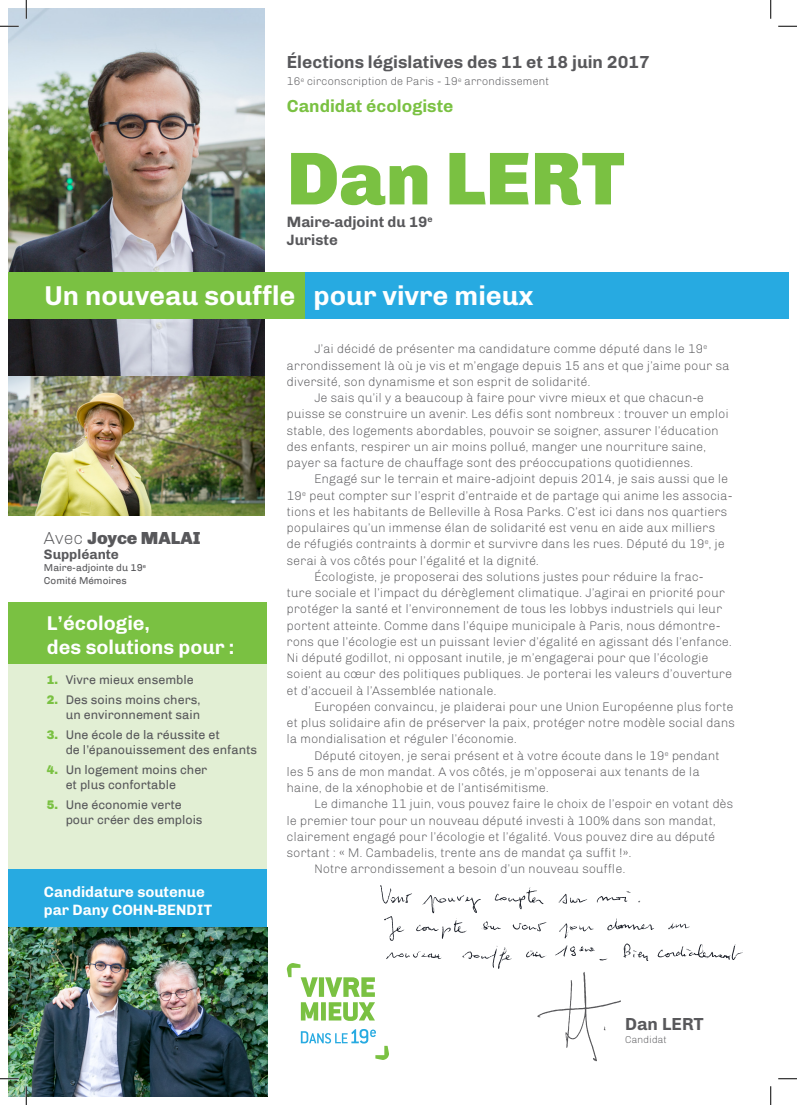
<style>
.page{position:relative;width:797px;height:1105px;background:#fff}
.page>*{position:absolute;margin:0;border:0;box-sizing:border-box;transform-origin:0 0}
.t1{font:900 75px "Chivo";color:#7ac142}
.t2{font:700 27.25px "Chivo";color:#fff}
.t3{font:700 20px/24px "Chivo";color:#fff}
.t4{font:700 17.5px "Chivo";color:#58585b}
.t5{font:700 17.5px "Chivo";color:#7ac142}
.t6{font:900 17.5px "Chivo";color:#58585b}
.t7{font:700 15px/18px "Chivo";color:#fff}
.t8{font:700 15px "Chivo";color:#58585b}
.t9{font:700 13.75px "Chivo";color:#58585b}
.t10{font:300 12.5px/16.2px "Chivo";color:#58585b}
.t11{font:12.5px/15px "Chivo";color:#58585b}
.t12{font:300 11.25px "Chivo";color:#58585b}
.t13{font:10px "Chivo";color:#58585b}
.t14{font:300 10px "Chivo";color:#58585b}
.s1{font-weight:300}
.s2{font-weight:900;color:#7ac142}
</style>
<div class="page">
<div style="left:9px;top:664px;width:258px;height:205px;background:#e2efd4"></div>
<img style="left:9px;top:9px;width:255px;height:507px">
<div style="left:9px;top:869px;width:258px;height:59px;background:#27aae1"></div>
<img style="left:9px;top:928px;width:258px;height:168px">
<div style="left:192px;top:272px;width:596px;height:47px;background:#27aae1"></div>
<div style="left:9px;top:272px;width:296px;height:47px;background:#7ac142"></div>
<div style="left:9px;top:602px;width:258px;height:62px;background:#7ac142"></div>
<svg style="left:287px;top:885px;width:455px;height:176px"></svg>
<svg style="left:0;top:25px;width:19px;height:2px"></svg>
<svg style="left:778px;top:25px;width:19px;height:2px"></svg>
<svg style="left:0;top:1078px;width:19px;height:1px"></svg>
<svg style="left:778px;top:1078px;width:19px;height:1px"></svg>
<svg style="left:25px;top:0;width:2px;height:19px"></svg>
<svg style="left:25px;top:1086px;width:2px;height:19px"></svg>
<svg style="left:770px;top:0;width:1px;height:19px"></svg>
<svg style="left:770px;top:1086px;width:1px;height:19px"></svg>
<p class="t4" style="left:287px;top:52px;width:364px">Élections législatives des 11 et 18 juin 2017</p>
<p class="t12" style="left:287px;top:75px;width:264px">16<sup>e</sup> circonscription de Paris - 19<sup>e</sup> arrondissement</p>
<p class="t5" style="left:287px;top:95px;width:168px">Candidat écologiste</p>
<p class="t1" style="left:287px;top:134px;width:340px">Dan LERT</p>
<p class="t8" style="left:287px;top:213px;width:147px">Maire-adjoint du 19<sup>e</sup></p>
<p class="t8" style="left:287px;top:231px;width:53px">Juriste</p>
<p class="t2" style="left:45px;top:280px;width:490px">Un nouveau souffle pour vivre mieux</p>
<p class="t6" style="left:44px;top:527px;width:158px"><span class="s1">Avec</span> Joyce MALAI</p>
<p class="t9" style="left:44px;top:546px;width:76px">Suppléante</p>
<p class="t13" style="left:44px;top:562px;width:104px">Maire-adjointe du 19<sup>e</sup></p>
<p class="t13" style="left:44px;top:575px;width:84px">Comité Mémoires</p>
<p class="t3" style="left:47px;top:611px;width:189px">L’écologie,<br>des solutions pour :</p>
<p class="t11" style="left:47px;top:672px;width:148px"><span class="s2">1.</span> Vivre mieux ensemble</p>
<p class="t11" style="left:47px;top:692px;width:155px;text-align:right"><span class="s2">2.</span> Des soins moins chers, un environnement sain</p>
<p class="t11" style="left:66px;top:727px;width:193px;text-indent:-19px"><span class="s2">3.</span> Une école de la réussite et<br>de l’épanouissement des enfants</p>
<p class="t11" style="left:66px;top:762px;width:143px;text-indent:-19px"><span class="s2">4.</span> Un logement moins cher et plus confortable</p>
<p class="t11" style="left:66px;top:797px;width:138px;text-indent:-19px"><span class="s2">5.</span> Une économie verte pour créer des emplois</p>
<p class="t7" style="left:44px;top:882px;width:170px">Candidature soutenue par Dany COHN-BENDIT</p>
<p class="t10" style="left:287px;top:341px;width:444px;text-indent:27px">J’ai décidé de présenter ma candidature comme député dans le 19<sup>e </sup>arrondissement là où je vis et m’engage depuis 15 ans et que j’aime pour sa diversité, son dynamisme et son esprit de solidarité.</p>
<p class="t10" style="left:287px;top:390px;width:443px;text-indent:28px">Je sais qu’il y a beaucoup à faire pour vivre mieux et que chacun-e puisse se construire un avenir. Les défis sont nombreux : trouver un emploi stable, des logements abordables, pouvoir se soigner, assurer l’éducation des enfants, respirer un air moins pollué, manger une nourriture saine, payer sa facture de chauffage sont des préoccupations quotidiennes.</p>
<p class="t10" style="left:287px;top:471px;width:447px;text-indent:28px">Engagé sur le terrain et maire-adjoint depuis 2014, je sais aussi que le 19<sup>e</sup> peut compter sur l’esprit d’entraide et de partage qui anime les associa&shy;tions et les habitants de Belleville à Rosa Parks. C’est ici dans nos quartiers populaires qu’un immense élan de solidarité est venu en aide aux milliers de réfugiés contraints à dormir et survivre dans les rues. Député du 19<sup>e</sup>, je serai à vos côtés pour l’égalité et la dignité.</p>
<p class="t10" style="left:287px;top:569px;width:447px;text-indent:28px">Écologiste, je proposerai des solutions justes pour réduire la frac-<br>ture sociale et l’impact du dérèglement climatique. J’agirai en priorité pour protéger la santé et l’environnement de tous les lobbys industriels qui leur portent atteinte. Comme dans l’équipe municipale à Paris, nous démontre&shy;rons que l’écologie est un puissant levier d’égalité en agissant dés l’enfance.</p>
<p class="t10" style="left:287px;top:650px;width:447px">Ni député godillot, ni opposant inutile, je m’engagerai pour que l’écologie soient au cœur des politiques publiques. Je porterai les valeurs d’ouverture et d’accueil à l’Assemblée nationale.</p>
<p class="t10" style="left:287px;top:699px;width:450px;text-align:justify;text-indent:28px">Européen convaincu, je plaiderai pour une Union Européenne plus forte et plus solidaire afin de préserver la paix, protéger notre modèle social dans la mondialisation et réguler l’économie.</p>
<p class="t10" style="left:287px;top:747px;width:434px;text-indent:28px">Député citoyen, je serai présent et à votre écoute dans le 19<sup>e</sup> pendant les 5 ans de mon mandat. A vos côtés, je m’opposerai aux tenants de la haine, de la xénophobie et de l’antisémitisme.</p>
<p class="t10" style="left:287px;top:796px;width:448px;text-indent:28px">Le dimanche 11 juin, vous pouvez faire le choix de l’espoir en votant dès le premier tour pour un nouveau député investi à 100% dans son mandat, clairement engagé pour l’écologie et l’égalité. Vous pouvez dire au député sortant : « M. Cambadelis, trente ans de mandat ça suffit !».</p>
<p class="t10" style="left:314px;top:861px;width:313px">Notre arrondissement a besoin d’un nouveau souffle.</p>
<p class="t4" style="left:625px;top:1013px;width:80px">Dan LERT</p>
<p class="t14" style="left:625px;top:1034px;width:43px">Candidat</p>
</div>
